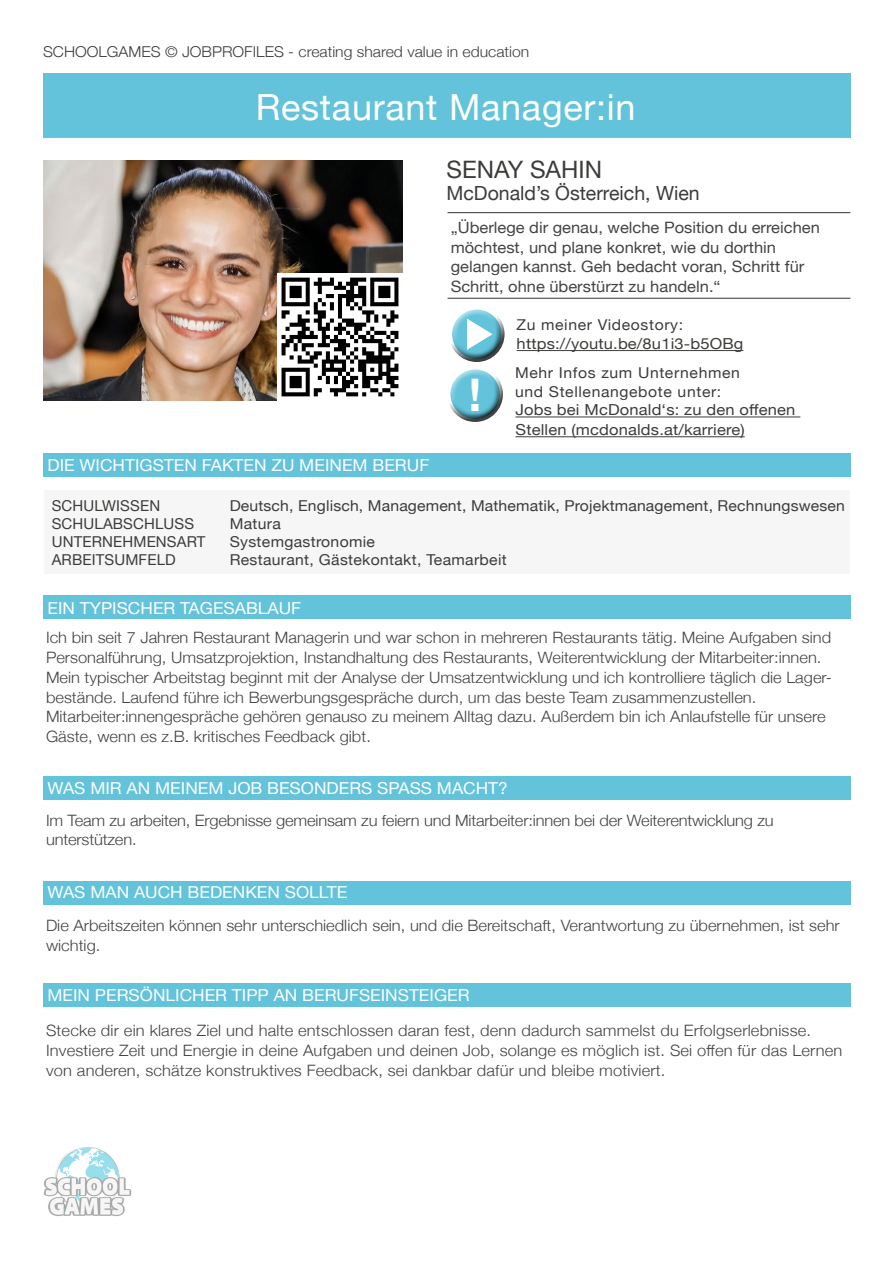
<style>
.page{position:relative;width:893px;height:1263px;background:#fff}
.page>*{position:absolute;margin:0;border:0;box-sizing:border-box;transform-origin:0 0}
.t1{font:700 45px "Helvetica Neue";color:#fff}
.t2{font:36px "Helvetica Neue";letter-spacing:.02em;color:#fff}
.t3{font:24px "Helvetica Neue";color:#3c3c3a}
.t4{font:19.5px "Helvetica Neue";color:#3c3c3a}
.t5{font:16.5px "Helvetica Neue";color:#fff;scale:1.05 1}
.t6{font:300 15.6px/19.8px "Helvetica Neue";color:#444443;scale:1.05 1}
.t7{font:15.6px/19.8px "Helvetica Neue";color:#444443;scale:1.05 1}
.t8{font:15.15px/19.8px "Helvetica Neue";letter-spacing:.01em;color:#3c3c3a;scale:1.09 1}
.t9{font:15px "Helvetica Neue";letter-spacing:.01em;color:#3c3c3a;scale:1.05 1}
.t10{font:15px "Helvetica Neue";letter-spacing:.04em;color:#3c3c3a;scale:1.05 1}
.t11{font:300 15px "Helvetica Neue";color:#3c3c3a;scale:1.05 1}
.t12{font:15px "Helvetica Neue";letter-spacing:.01em;color:#3c3c3a}
</style>
<div class="page">
<div style="left:44px;top:490px;width:806px;height:83px;background:#f6f6f6"></div>
<div style="left:43px;top:73px;width:807px;height:64px;background:#62c3db"></div>
<div style="left:43px;top:453px;width:807px;height:24px;background:#62c3db"></div>
<div style="left:43px;top:595px;width:807px;height:23px;background:#62c3db"></div>
<div style="left:43px;top:776px;width:807px;height:23px;background:#62c3db"></div>
<div style="left:43px;top:881px;width:807px;height:23px;background:#62c3db"></div>
<div style="left:43px;top:983px;width:807px;height:24px;background:#62c3db"></div>
<img style="left:43px;top:160px;width:359px;height:241px">
<hr style="left:448px;top:212px;width:402px;height:1px;background:#4a4a49">
<hr style="left:448px;top:298px;width:402px;height:1px;background:#4a4a49">
<div style="left:446px;top:365px;width:57px;height:42px;background:#fff;opacity:.75"></div>
<div style="left:446px;top:374px;width:57px;height:49px;background:#000;opacity:.75"></div>
<img style="left:44px;top:1147px;width:88px;height:69px">
<hr style="left:517px;top:350px;width:226px;height:1px;background:#3c3c3a">
<hr style="left:515px;top:417px;width:285px;height:1px;background:#3c3c3a">
<hr style="left:515px;top:436px;width:230px;height:1px;background:#3c3c3a">
<img style="left:277px;top:273px;width:125px;height:128px">
<div style="left:447px;top:306px;width:58px;height:41px;background:#fff;opacity:.75"></div>
<div style="left:447px;top:314px;width:58px;height:49px;background:#000;opacity:.75"></div>
<svg style="left:467px;top:319px;width:26px;height:31px"></svg>
<p class="t11" style="left:43px;top:39px;width:465px">SCHOOLGAMES © JOBPROFILES - creating shared value in education</p>
<p class="t2" style="left:256px;top:81px;width:381px">Restaurant Manager:in</p>
<p class="t3" style="left:446px;top:152px;width:157px">SENAY SAHIN</p>
<p class="t4" style="left:446px;top:179px;width:255px">McDonald’s Österreich, Wien</p>
<p class="t7" style="left:451px;top:218px;width:353px">„Überlege dir genau, welche Position du erreichen möchtest, und plane konkret, wie du dorthin gelangen kannst. Geh bedacht voran, Schritt für Schritt, ohne überstürzt zu handeln.“</p>
<p class="t10" style="left:516px;top:313px;width:160px">Zu meiner Videostory:</p>
<p class="t5" style="left:47px;top:454px;width:365px">DIE WICHTIGSTEN FAKTEN ZU MEINEM BERUF</p>
<p class="t1" style="left:469px;top:360px;width:14px">!</p>
<p class="t8" style="left:517px;top:335px;width:209px">https://youtu.be/8u1i3-b5OBg</p>
<p class="t10" style="left:515px;top:362px;width:216px">Mehr Infos zum Unternehmen</p>
<p class="t10" style="left:515px;top:381px;width:198px">und Stellenangebote unter:</p>
<p class="t8" style="left:515px;top:401px;width:258px">Jobs bei McDonald‘s: zu den offenen<br>Stellen (mcdonalds.at/karriere)</p>
<p class="t12" style="left:52px;top:495px;width:110px">SCHULWISSEN</p>
<p class="t12" style="left:52px;top:513px;width:144px">SCHULABSCHLUSS</p>
<p class="t12" style="left:52px;top:531px;width:155px">UNTERNEHMENSART</p>
<p class="t12" style="left:52px;top:549px;width:126px">ARBEITSUMFELD</p>
<p class="t9" style="left:230px;top:495px;width:587px">Deutsch, Englisch, Management, Mathematik, Projektmanagement, Rechnungswesen</p>
<p class="t9" style="left:230px;top:513px;width:50px">Matura</p>
<p class="t9" style="left:230px;top:531px;width:140px">Systemgastronomie</p>
<p class="t9" style="left:230px;top:549px;width:265px">Restaurant, Gästekontakt, Teamarbeit</p>
<p class="t5" style="left:47px;top:596px;width:243px">EIN TYPISCHER TAGESABLAUF</p>
<p class="t6" style="left:46px;top:627px;width:750px">Ich bin seit 7 Jahren Restaurant Managerin und war schon in mehreren Restaurants tätig. Meine Aufgaben sind Personalführung, Umsatzprojektion, Instandhaltung des Restaurants, Weiterentwicklung der Mitarbeiter:innen.<br>Mein typischer Arbeitstag beginnt mit der Analyse der Umsatzentwicklung und ich kontrolliere täglich die Lager&shy;bestände. Laufend führe ich Bewerbungsgespräche durch, um das beste Team zusammenzustellen.<br>Mitarbeiter:innengespräche gehören genauso zu meinem Alltag dazu. Außerdem bin ich Anlaufstelle für unsere Gäste, wenn es z.B. kritisches Feedback gibt.</p>
<p class="t5" style="left:47px;top:776px;width:440px">WAS MIR AN MEINEM JOB BESONDERS SPASS MACHT?</p>
<p class="t6" style="left:46px;top:809px;width:694px">Im Team zu arbeiten, Ergebnisse gemeinsam zu feiern und Mitarbeiter:innen bei der Weiterentwicklung zu unterstützen.</p>
<p class="t5" style="left:47px;top:880px;width:287px">WAS MAN AUCH BEDENKEN SOLLTE</p>
<p class="t6" style="left:46px;top:914px;width:757px">Die Arbeitszeiten können sehr unterschiedlich sein, und die Bereitschaft, Verantwortung zu übernehmen, ist sehr wichtig.</p>
<p class="t5" style="left:47px;top:983px;width:404px">MEIN PERSÖNLICHER TIPP AN BERUFSEINSTEIGER</p>
<p class="t6" style="left:46px;top:1020px;width:760px">Stecke dir ein klares Ziel und halte entschlossen daran fest, denn dadurch sammelst du Erfolgserlebnisse.<br>Investiere Zeit und Energie in deine Aufgaben und deinen Job, solange es möglich ist. Sei offen für das Lernen von anderen, schätze konstruktives Feedback, sei dankbar dafür und bleibe motiviert.</p>
</div>
